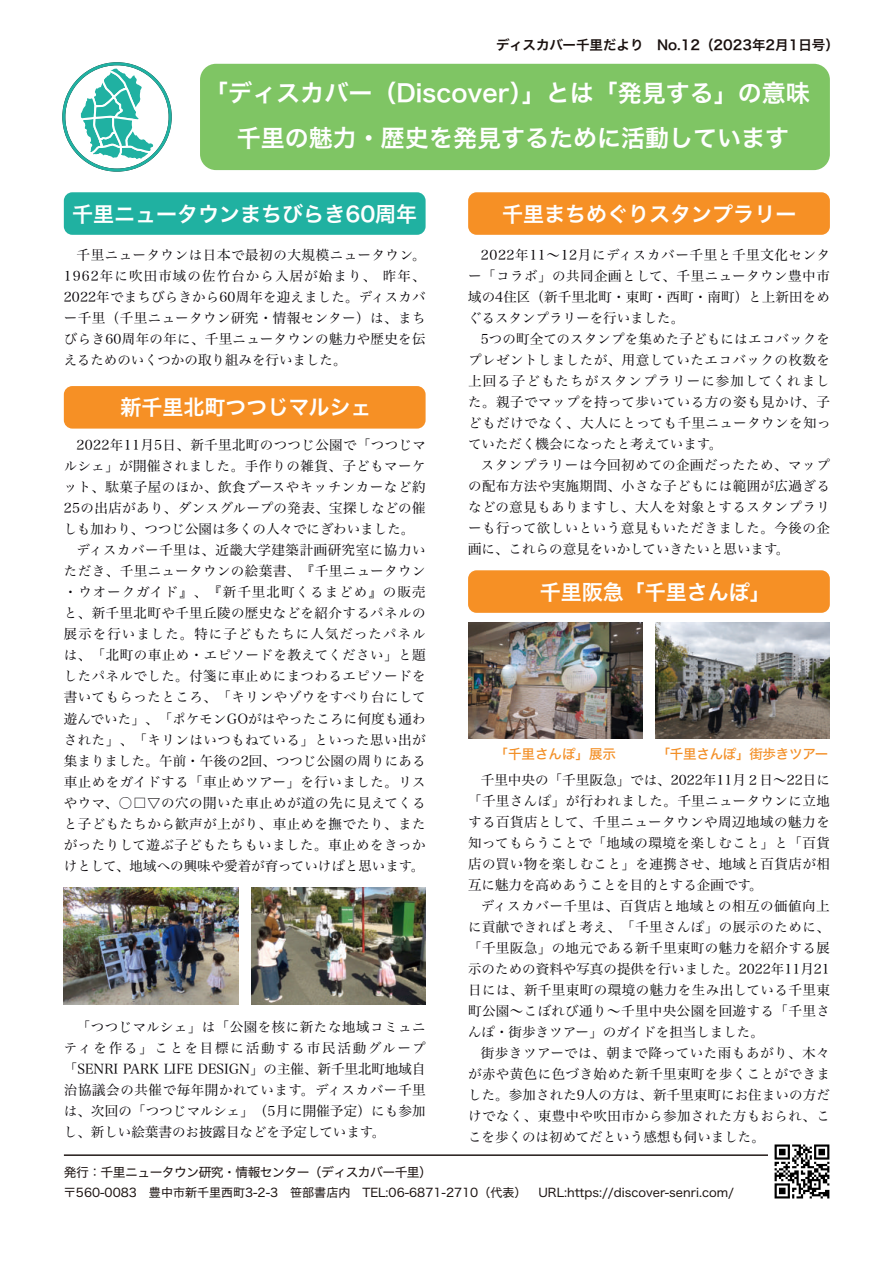
<style>
.page{position:relative;width:894px;height:1263px;background:#fff}
.page>*{position:absolute;margin:0;border:0;box-sizing:border-box;transform-origin:0 0}
.t1{font:24px/45px "Hiragino Sans W6";color:#fff;text-align:center}
.t2{font:21px "Hiragino Sans W6";color:#fff}
.t3{font:13.5px/21px "Hira Min Pro N W3";letter-spacing:.03em;color:#070408;text-align:justify}
.t4{font:13.5px "Hira Min Pro N W3";color:#070408}
.t5{font:13.5px "Hiragino Sans W6";color:#19100e}
.t6{font:13.5px "Hira Min Pro N W3";letter-spacing:.01em;color:#070408}
.t7{font:13.5px "Hira Min Pro N W3";letter-spacing:.005em;color:#070408}
.t8{font:13.5px "Hira Min Pro N W3";letter-spacing:.08em;color:#070408}
.t9{font:13.5px "Hira Min Pro N W3";letter-spacing:.075em;color:#070408}
.t10{font:13.5px "Hiragino Sans W5";letter-spacing:-.02em;color:#f39028}
.t11{font:12.75px "Hiragino Sans W4";letter-spacing:-.04em;color:#1d1412}
.t12{font:12px "Hiragino Sans W4";color:#1d1412}
</style>
<div class="page">
<div style="left:468px;top:192px;width:361px;height:43px;background:#f69025;border-radius:8px"></div>
<div style="left:64px;top:192px;width:361px;height:43px;background:#20b1a1;border-radius:8px"></div>
<svg style="left:62px;top:62px;width:110px;height:110px"></svg>
<div style="left:62px;top:62px;width:110px;height:110px;border:3px solid #20b1a2;border-radius:50%"></div>
<svg style="left:76px;top:65px;width:80px;height:98px"></svg>
<div style="left:200px;top:64px;width:629px;height:106px;background:#7fc564;border-radius:16px"></div>
<hr style="left:64px;top:1154px;width:765px;height:2px;background:#1d1412">
<div style="left:64px;top:386px;width:361px;height:43px;background:#f69025;border-radius:8px"></div>
<img style="left:768px;top:1144px;width:62px;height:55px">
<div style="left:468px;top:570px;width:361px;height:43px;background:#f69025;border-radius:8px"></div>
<img style="left:251px;top:888px;width:174px;height:116px">
<img style="left:64px;top:888px;width:174px;height:116px">
<img style="left:468px;top:622px;width:174px;height:117px">
<img style="left:655px;top:622px;width:174px;height:117px">
<p class="t5" style="left:496px;top:38px;width:344px">ディスカバー千里だより No.12（2023年2月1日号）</p>
<h1 class="t1" style="left:204px;top:71px;width:607px">「ディスカバー（Discover）」とは「発見する」の意味千里の魅力・歴史を発見するために活動しています</h1>
<h2 class="t2" style="left:72px;top:203px;width:346px">千里ニュータウンまちびらき60周年</h2>
<p class="t3" style="left:64px;top:244px;width:363px;text-indent:13px">千里ニュータウンは日本で最初の大規模ニュータウン。1962年に吹田市域の佐竹台から入居が始まり、昨年、2022年でまちびらきから60周年を迎えました。ディスカバー千里（千里ニュータウン研究・情報センター）は、まちびらき60周年の年に、千里ニュータウンの魅力や歴史を伝えるためのいくつかの取り組みを行いました。</p>
<h2 class="t2" style="left:120px;top:397px;width:252px">新千里北町つつじマルシェ</h2>
<p class="t3" style="left:77px;top:435px;width:351px">2022年11月5日、新千里北町のつつじ公園で「つつじマ</p>
<p class="t3" style="left:64px;top:456px;width:363px">ルシェ」が開催されました。手作りの雑貨、子どもマーケ</p>
<p class="t3" style="left:64px;top:477px;width:363px">ット、駄菓子屋のほか、飲食ブースやキッチンカーなど約</p>
<p class="t3" style="left:64px;top:498px;width:363px">25の出店があり、ダンスグループの発表、宝探しなどの催</p>
<p class="t4" style="left:64px;top:523px;width:352px">しも加わり、つつじ公園は多くの人々でにぎわいました。</p>
<p class="t3" style="left:77px;top:540px;width:350px">ディスカバー千里は、近畿大学建築計画研究室に協力い</p>
<p class="t3" style="left:64px;top:561px;width:363px">ただき、千里ニュータウンの絵葉書、『千里ニュータウン</p>
<p class="t8" style="left:64px;top:586px;width:363px">・ウオークガイド』、『新千里北町くるまどめ』の販売</p>
<p class="t3" style="left:64px;top:603px;width:363px">と、新千里北町や千里丘陵の歴史などを紹介するパネルの</p>
<p class="t9" style="left:64px;top:628px;width:363px">展示を行いました。特に子どもたちに人気だったパネル</p>
<p class="t3" style="left:64px;top:645px;width:363px">は、「北町の車止め・エピソードを教えてください」と題</p>
<p class="t3" style="left:64px;top:666px;width:363px">したパネルでした。付箋に車止めにまつわるエピソードを</p>
<p class="t3" style="left:64px;top:687px;width:363px">書いてもらったところ、「キリンやゾウをすべり台にして</p>
<p class="t6" style="left:64px;top:712px;width:363px">遊んでいた」、「ポケモンGOがはやったころに何度も通わ</p>
<p class="t3" style="left:64px;top:729px;width:363px">された」、「キリンはいつもねている」といった思い出が</p>
<p class="t7" style="left:64px;top:754px;width:363px">集まりました。午前・午後の2回、つつじ公園の周りにある</p>
<p class="t3" style="left:64px;top:771px;width:363px">車止めをガイドする「車止めツアー」を行いました。リス</p>
<p class="t3" style="left:64px;top:792px;width:363px">やウマ、○□▽の穴の開いた車止めが道の先に見えてくる</p>
<p class="t3" style="left:64px;top:813px;width:363px">と子どもたちから歓声が上がり、車止めを撫でたり、また</p>
<p class="t3" style="left:64px;top:834px;width:363px">がったりして遊ぶ子どもたちもいました。車止めをきっか</p>
<p class="t4" style="left:64px;top:859px;width:362px">けとして、地域への興味や愛着が育っていけばと思います。</p>
<p class="t3" style="left:64px;top:1016px;width:363px;text-indent:13px">「つつじマルシェ」は「公園を核に新たな地域コミュニティを作る」ことを目標に活動する市民活動グループ「SENRI PARK LIFE DESIGN」の主催、新千里北町地域自治協議会の共催で毎年開かれています。ディスカバー千里は、次回の「つつじマルシェ」（5月に開催予定）にも参加し、新しい絵葉書のお披露目などを予定しています。</p>
<h2 class="t2" style="left:502px;top:203px;width:295px">千里まちめぐりスタンプラリー</h2>
<p class="t3" style="left:468px;top:244px;width:363px;text-indent:13px">2022年11〜12月にディスカバー千里と千里文化センター「コラボ」の共同企画として、千里ニュータウン豊中市域の4住区（新千里北町・東町・西町・南町）と上新田をめぐるスタンプラリーを行いました。</p>
<p class="t3" style="left:468px;top:328px;width:364px;text-indent:13px">5つの町全てのスタンプを集めた子どもにはエコバックをプレゼントしましたが、用意していたエコバックの枚数を上回る子どもたちがスタンプラリーに参加してくれました。親子でマップを持って歩いている方の姿も見かけ、子どもだけでなく、大人にとっても千里ニュータウンを知っていただく機会になったと考えています。</p>
<p class="t3" style="left:468px;top:454px;width:363px;text-indent:13px">スタンプラリーは今回初めての企画だったため、マップの配布方法や実施期間、小さな子どもには範囲が広過ぎるなどの意見もありますし、大人を対象とするスタンプラリーも行って欲しいという意見もいただきました。今後の企画に、これらの意見をいかしていきたいと思います。</p>
<h2 class="t2" style="left:539px;top:581px;width:233px">千里阪急「千里さんぽ」</h2>
<p class="t10" style="left:494px;top:747px;width:123px">「千里さんぽ」展示</p>
<p class="t10" style="left:656px;top:747px;width:173px">「千里さんぽ」街歩きツアー</p>
<p class="t3" style="left:468px;top:770px;width:363px;text-indent:13px">千里中央の「千里阪急」では、2022年11月２日〜22日に「千里さんぽ」が行われました。千里ニュータウンに立地する百貨店として、千里ニュータウンや周辺地域の魅力を知ってもらうことで「地域の環境を楽しむこと」と「百貨店の買い物を楽しむこと」を連携させ、地域と百貨店が相互に魅力を高めあうことを目的とする企画です。</p>
<p class="t3" style="left:468px;top:896px;width:363px;text-indent:13px">ディスカバー千里は、百貨店と地域との相互の価値向上に貢献できればと考え、「千里さんぽ」の展示のために、「千里阪急」の地元である新千里東町の魅力を紹介する展示のための資料や写真の提供を行いました。2022年11月21日には、新千里東町の環境の魅力を生み出している千里東町公園〜こぼれび通り〜千里中央公園を回遊する「千里さんぽ・街歩きツアー」のガイドを担当しました。</p>
<p class="t3" style="left:468px;top:1043px;width:363px;text-indent:13px">街歩きツアーでは、朝まで降っていた雨もあがり、木々が赤や黄色に色づき始めた新千里東町を歩くことができました。参加された9人の方は、新千里東町にお住まいの方だけでなく、東豊中や吹田市から参加された方もおられ、ここを歩くのは初めてだという感想も伺いました。</p>
<p class="t11" style="left:64px;top:1166px;width:369px">発行：千里ニュータウン研究・情報センター（ディスカバー千里）</p>
<p class="t12" style="left:64px;top:1187px;width:671px">〒560-0083 豊中市新千里西町3-2-3 笹部書店内 TEL:06-6871-2710（代表） URL:https://discover-senri.com/</p>
</div>
